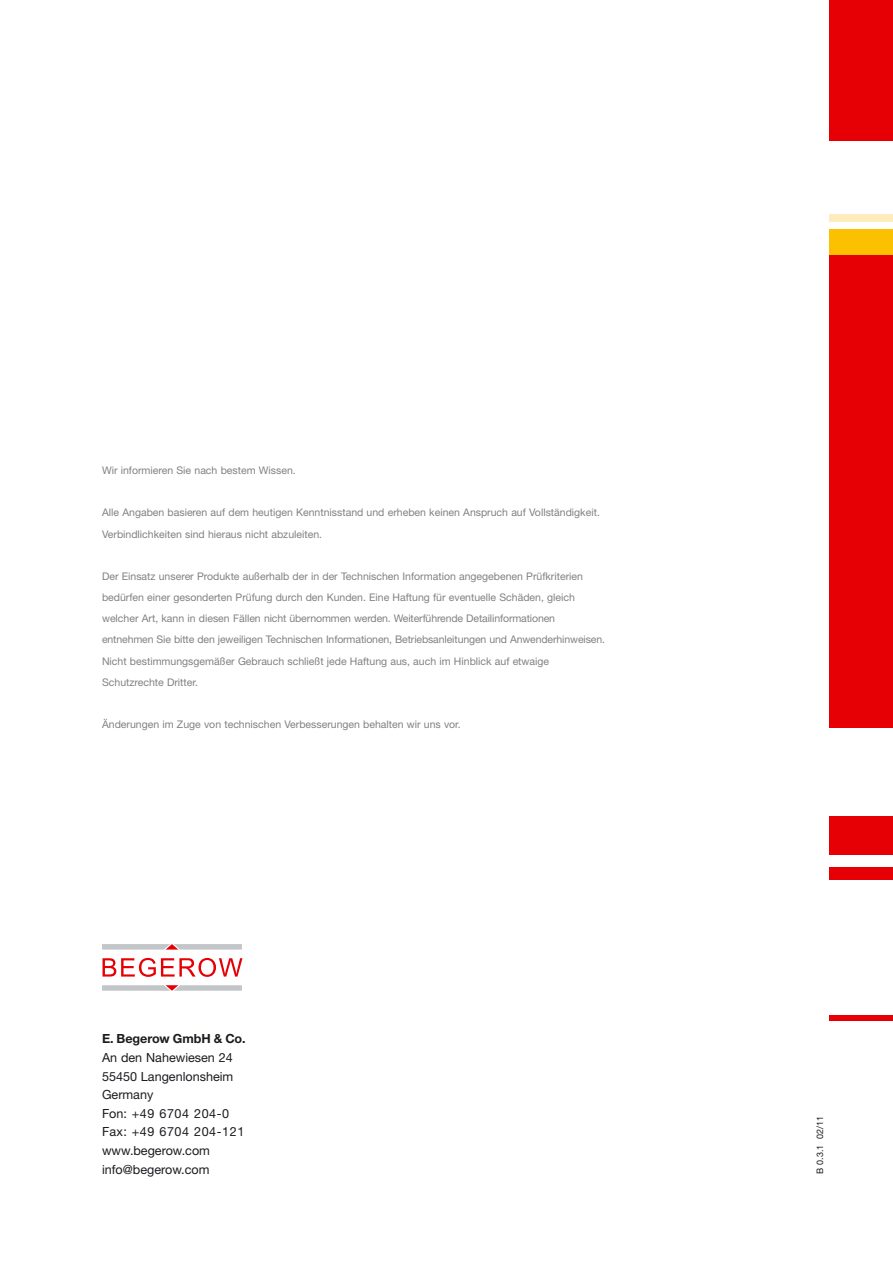
<style>
.page{position:relative;width:893px;height:1263px;background:#fff}
.page>*{position:absolute;margin:0;border:0;box-sizing:border-box;transform-origin:0 0}
.t1{font:12.6px/18.6px "Helvetica Neue";color:#1b1c20}
.t2{font:700 12.6px "Helvetica Neue";letter-spacing:-.005em;color:#1b1c20}
.t3{font:10.5px/21.1px "Helvetica Neue";color:#818084}
.t4{font:9px "Helvetica Neue";color:#1b1c20}
</style>
<div class="page">
<svg style="left:103px;top:958px;width:139px;height:19px"></svg>
<svg style="left:102px;top:944px;width:140px;height:5px"></svg>
<svg style="left:102px;top:985px;width:140px;height:6px"></svg>
<div style="left:829px;top:0;width:64px;height:140px;background:#e60005"></div>
<div style="left:829px;top:215px;width:64px;height:7px;background:#feecbe"></div>
<div style="left:829px;top:230px;width:64px;height:25px;background:#fbc100"></div>
<div style="left:829px;top:255px;width:64px;height:472px;background:#e60005"></div>
<div style="left:829px;top:816px;width:64px;height:39px;background:#e60005"></div>
<div style="left:829px;top:867px;width:64px;height:13px;background:#e60005"></div>
<div style="left:829px;top:1015px;width:64px;height:5px;background:#e60005"></div>
<p class="t3" style="left:102px;top:461px;width:195px">Wir informieren Sie nach bestem Wissen.</p>
<p class="t3" style="left:102px;top:503px;width:499px">Alle Angaben basieren auf dem heutigen Kenntnisstand und erheben keinen Anspruch auf Vollständigkeit.<br>Verbindlichkeiten sind hieraus nicht abzuleiten.</p>
<p class="t3" style="left:102px;top:567px;width:504px">Der Einsatz unserer Produkte außerhalb der in der Technischen Information angegebenen Prüfkriterien bedürfen einer gesonderten Prüfung durch den Kunden. Eine Haftung für eventuelle Schäden, gleich welcher Art, kann in diesen Fällen nicht übernommen werden. Weiterführende Detailinformationen entnehmen Sie bitte den jeweiligen Technischen Informationen, Betriebsanleitungen und Anwenderhinweisen.<br>Nicht bestimmungsgemäßer Gebrauch schließt jede Haftung aus, auch im Hinblick auf etwaige Schutzrechte Dritter.</p>
<p class="t3" style="left:102px;top:715px;width:360px">Änderungen im Zuge von technischen Verbesserungen behalten wir uns vor.</p>
<p class="t2" style="left:102px;top:1034px;width:145px">E. Begerow GmbH &amp; Co.</p>
<p class="t1" style="left:102px;top:1049px;width:144px">An den Nahewiesen 24<br>55450 Langenlonsheim<br>Germany<br>Fon: +49 6704 204-0<br>Fax: +49 6704 204-121 www.begerow.com info@begerow.com</p>
<p class="t4" style="left:817px;top:1174px;width:59px;rotate:-90deg">B 0.3.1 02/11</p>
</div>
